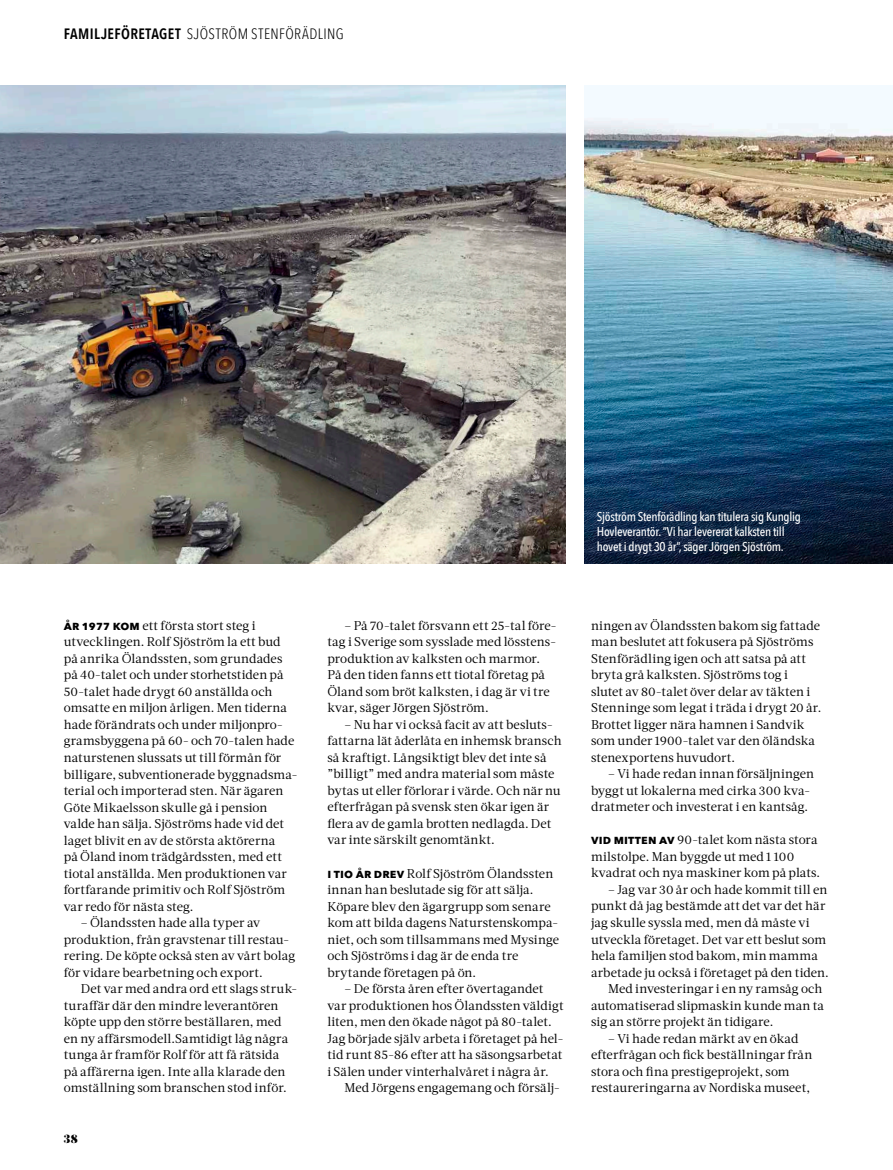
<style>
.page{position:relative;width:893px;height:1170px;background:#fff}
.page>*{position:absolute;margin:0;border:0;box-sizing:border-box;transform-origin:0 0}
.t1{font:300 condensed 15px "Avenir Next LT Pro";letter-spacing:.03em;color:#000}
.t2{font:12.75px/16.5px "Acta";letter-spacing:.005em;color:#000}
.t3{font:500 12.75px/15px "Avenir Next Condensed";letter-spacing:-.02em;color:#fff}
.t4{font:900 12.75px "Acta Display";color:#000}
.s1{font-family:"Avenir Next Condensed";font-weight:600;font-stretch:normal}
.s2{font-family:"Avenir Next";font-weight:700}
</style>
<div class="page">
<img style="left:0;top:85px;width:566px;height:479px">
<img style="left:584px;top:85px;width:309px;height:479px">
<p class="t1" style="left:64px;top:25px;width:282px"><span class="s1">FAMILJEFÖRETAGET</span> SJÖSTRÖM STENFÖRÄDLING</p>
<p class="t2" style="left:64px;top:617px;width:235px"><span class="s2">år 1977 kom</span> ett första stort steg i utvecklingen. Rolf Sjöström la ett bud på anrika Ölandssten, som grundades på 40-talet och under storhetstiden på 50-talet hade drygt 60 anställda och omsatte en miljon årligen. Men tiderna hade förändrats och under miljonpro&shy;gramsbyggena på 60- och 70-talen hade naturstenen slussats ut till förmån för billigare, subventionerade byggnadsma&shy;terial och importerad sten. När ägaren Göte Mikaelsson skulle gå i pension valde han sälja. Sjöströms hade vid det laget blivit en av de största aktörerna<br>på Öland inom trädgårdssten, med ett tiotal anställda. Men produktionen var fortfarande primitiv och Rolf Sjöström var redo för nästa steg.</p>
<p class="t2" style="left:64px;top:914px;width:233px;text-indent:17px">– Ölandssten hade alla typer av produktion, från gravstenar till restau&shy;rering. De köpte också sten av vårt bolag för vidare bearbetning och export.</p>
<p class="t2" style="left:64px;top:980px;width:235px;text-indent:17px">Det var med andra ord ett slags struk&shy;turaffär där den mindre leverantören köpte upp den större beställaren, med en ny affärsmodell.Samtidigt låg några tunga år framför Rolf för att få rätsida<br>på affärerna igen. Inte alla klarade den omställning som branschen stod inför.</p>
<p class="t4" style="left:64px;top:1130px;width:16px">38</p>
<p class="t2" style="left:327px;top:617px;width:231px;text-indent:17px">– På 70-talet försvann ett 25-tal före&shy;tag i Sverige som sysslade med lösstens&shy;produktion av kalksten och marmor.<br>På den tiden fanns ett tiotal företag på Öland som bröt kalksten, i dag är vi tre kvar, säger Jörgen Sjöström.</p>
<p class="t2" style="left:327px;top:716px;width:236px;text-indent:17px">– Nu har vi också facit av att besluts&shy;fattarna lät åderlåta en inhemsk bransch så kraftigt. Långsiktigt blev det inte så ”billigt” med andra material som måste bytas ut eller förlorar i värde. Och när nu efterfrågan på svensk sten ökar igen är flera av de gamla brotten nedlagda. Det var inte särskilt genomtänkt.</p>
<p class="t2" style="left:327px;top:864px;width:233px"><span class="s2">i tio år drev</span> Rolf Sjöström Ölandssten innan han beslutade sig för att sälja.<br>Köpare blev den ägargrupp som senare kom att bilda dagens Naturstenskompa&shy;niet, och som tillsammans med Mysinge och Sjöströms i dag är de enda tre brytande företagen på ön.</p>
<p class="t2" style="left:327px;top:980px;width:238px;text-indent:17px">– De första åren efter övertagandet var produktionen hos Ölandssten väldigt liten, men den ökade något på 80-talet.<br>Jag började själv arbeta i företaget på hel&shy;tid runt 85-86 efter att ha säsongsarbetat i Sälen under vinterhalvåret i några år.</p>
<p class="t2" style="left:344px;top:1079px;width:217px">Med Jörgens engagemang och försälj-</p>
<p class="t3" style="left:597px;top:509px;width:206px">Sjöström Stenförädling kan titulera sig Kunglig<br>Hovleverantör. ”Vi har levererat kalksten till hovet i drygt 30 år”, säger Jörgen Sjöström.</p>
<p class="t2" style="left:591px;top:617px;width:232px">ningen av Ölandssten bakom sig fattade man beslutet att fokusera på Sjöströms Stenförädling igen och att satsa på att bryta grå kalksten. Sjöströms tog i slutet av 80-talet över delar av täkten i Stenninge som legat i träda i drygt 20 år.<br>Brottet ligger nära hamnen i Sandvik som under 1900-talet var den öländska stenexportens huvudort.</p>
<p class="t2" style="left:591px;top:765px;width:225px;text-indent:17px">– Vi hade redan innan försäljningen byggt ut lokalerna med cirka 300 kva&shy;dratmeter och investerat i en kantsåg.</p>
<p class="t2" style="left:591px;top:831px;width:231px"><span class="s2">vid mitten av</span> 90-talet kom nästa stora milstolpe. Man byggde ut med 1 100 kvadrat och nya maskiner kom på plats.</p>
<p class="t2" style="left:608px;top:881px;width:221px">– Jag var 30 år och hade kommit till en</p>
<p class="t2" style="left:591px;top:897px;width:236px">punkt då jag bestämde att det var det här</p>
<p class="t2" style="left:591px;top:914px;width:220px">jag skulle syssla med, men då måste vi</p>
<p class="t2" style="left:591px;top:930px;width:237px">utveckla företaget. Det var ett beslut som</p>
<p class="t2" style="left:591px;top:947px;width:228px">hela familjen stod bakom, min mamma</p>
<p class="t2" style="left:591px;top:963px;width:239px">arbetade ju också i företaget på den tiden.</p>
<p class="t2" style="left:608px;top:980px;width:216px">Med investeringar i en ny ramsåg och</p>
<p class="t2" style="left:591px;top:996px;width:235px">automatiserad slipmaskin kunde man ta</p>
<p class="t2" style="left:591px;top:1013px;width:184px">sig an större projekt än tidigare.</p>
<p class="t2" style="left:591px;top:1029px;width:223px;text-indent:17px">– Vi hade redan märkt av en ökad efterfrågan och fick beställningar från stora och fina prestigeprojekt, som restaureringarna av Nordiska museet,</p>
</div>
